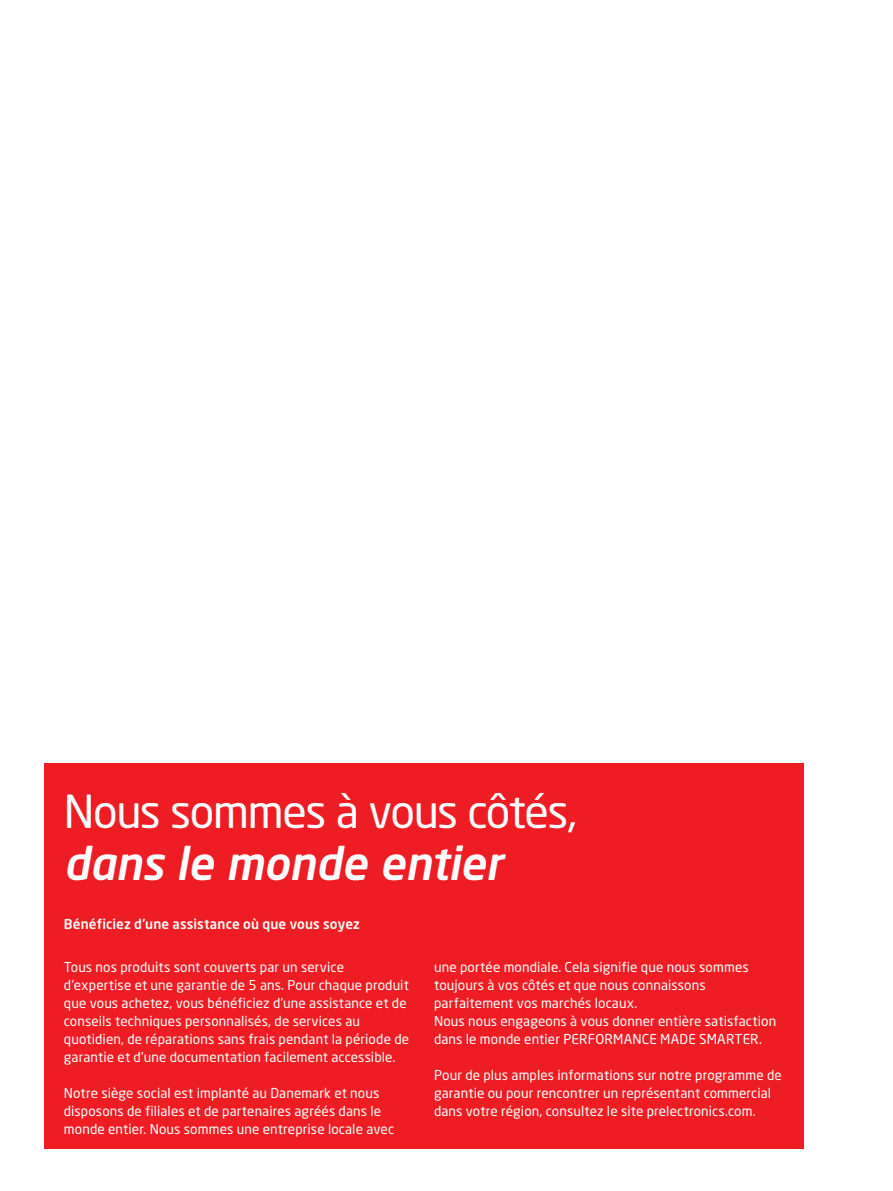
<style>
.page{position:relative;width:893px;height:1191px;background:#fff}
.page>*{position:absolute;margin:0;border:0;box-sizing:border-box;transform-origin:0 0}
.t1{font:45px "Neo Sans Pro";letter-spacing:-.03em;color:#fff}
.t2{font:italic 500 45px "Neo Sans Pro";letter-spacing:-.005em;color:#fff}
.t3{font:13.5px/18px "Neo Sans Pro";letter-spacing:.01em;color:#fff}
.t4{font:500 13.5px "Neo Sans Pro";letter-spacing:.01em;color:#fff}
</style>
<div class="page">
<div style="left:45px;top:762px;width:759px;height:386px;background:#ee1d23"></div>
<h1 class="t1" style="left:64px;top:784px;width:515px">Nous sommes à vous côtés,</h1>
<h1 class="t2" style="left:64px;top:835px;width:440px">dans le monde entier</h1>
<p class="t4" style="left:64px;top:915px;width:297px">Bénéficiez d’une assistance où que vous soyez</p>
<p class="t3" style="left:64px;top:957px;width:347px">Tous nos produits sont couverts par un service d’expertise et une garantie de 5 ans. Pour chaque produit que vous achetez, vous bénéficiez d’une assistance et de conseils techniques personnalisés, de services au quotidien, de réparations sans frais pendant la période de garantie et d’une documentation facilement accessible.</p>
<p class="t3" style="left:64px;top:1083px;width:332px">Notre siège social est implanté au Danemark et nous disposons de filiales et de partenaires agréés dans le monde entier. Nous sommes une entreprise locale avec</p>
<p class="t3" style="left:434px;top:957px;width:344px">une portée mondiale. Cela signifie que nous sommes toujours à vos côtés et que nous connaissons parfaitement vos marchés locaux.<br>Nous nous engageons à vous donner entière satisfaction dans le monde entier PERFORMANCE MADE SMARTER.</p>
<p class="t3" style="left:434px;top:1065px;width:349px">Pour de plus amples informations sur notre programme de garantie ou pour rencontrer un représentant commercial dans votre région, consultez le site prelectronics.com.</p>
</div>
